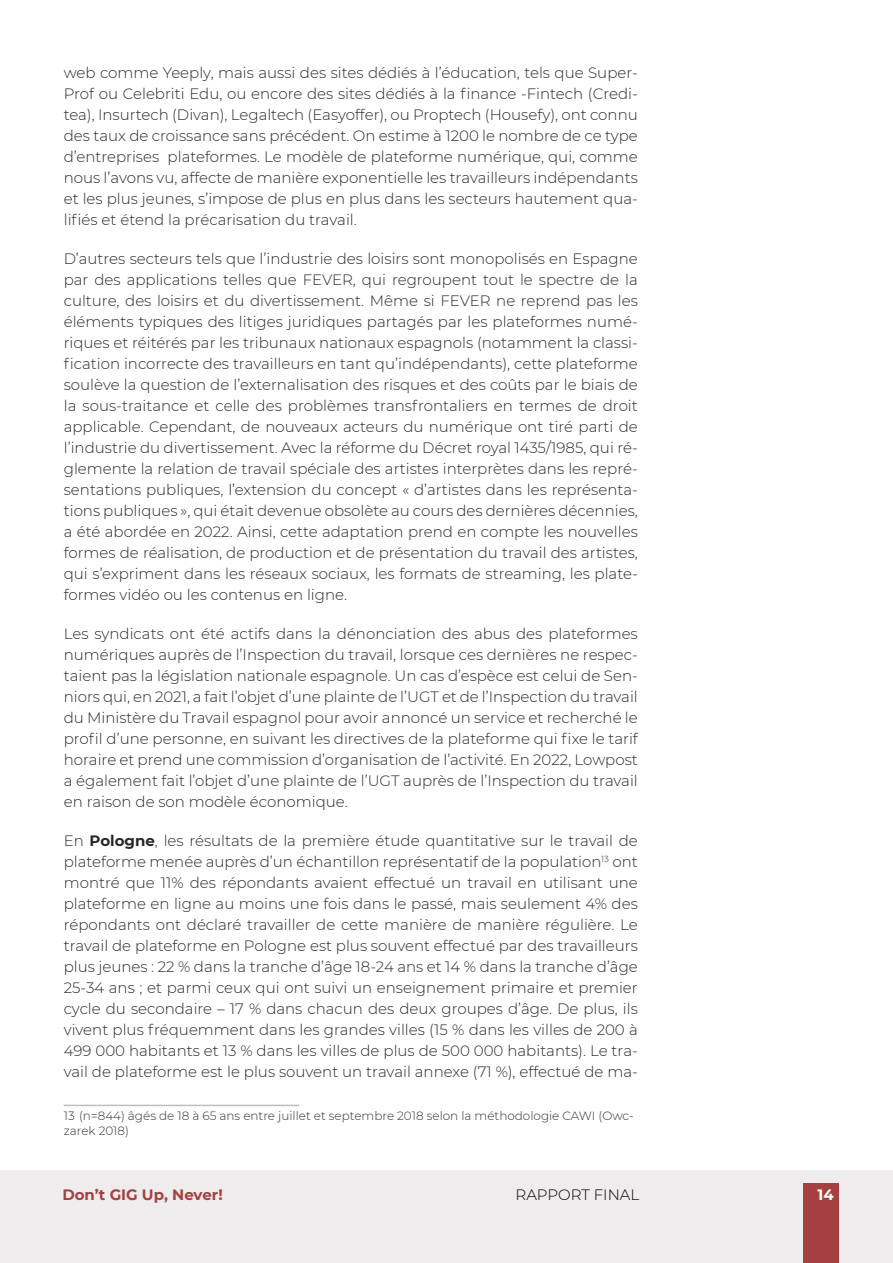
<style>
.page{position:relative;width:893px;height:1263px;background:#fff}
.page>*{position:absolute;margin:0;border:0;box-sizing:border-box;transform-origin:0 0}
.t1{font:300 15px/21px "Montserrat";color:#282827;text-align:justify}
.t2{font:700 15px "Montserrat";color:#a64040}
.t3{font:300 15px "Montserrat";color:#000}
.t4{font:700 15px "Montserrat";color:#fff}
.t5{font:300 12px/15px "Montserrat";color:#313131}
.s1{font-weight:700}
.s2{color:#282827}
</style>
<div class="page">
<div style="left:0;top:1170px;width:893px;height:93px;background:#eeecec"></div>
<div style="left:804px;top:1183px;width:35px;height:80px;background:#a64040"></div>
<hr style="left:64px;top:1105px;width:235px;height:1px;background:#c2bdba">
<p class="t1" style="left:64px;top:62px;width:576px">web comme Yeeply, mais aussi des sites dédiés à l’éducation, tels que Super-Prof ou Celebriti Edu, ou encore des sites dédiés à la finance -Fintech (Credi&shy;tea), Insurtech (Divan), Legaltech (Easyoffer), ou Proptech (Housefy), ont connu des taux de croissance sans précédent. On estime à 1200 le nombre de ce type d’entreprises plateformes. Le modèle de plateforme numérique, qui, comme nous l’avons vu, affecte de manière exponentielle les travailleurs indépendants et les plus jeunes, s’impose de plus en plus dans les secteurs hautement qua&shy;lifiés et étend la précarisation du travail.</p>
<p class="t1" style="left:64px;top:248px;width:576px">D’autres secteurs tels que l’industrie des loisirs sont monopolisés en Espagne par des applications telles que FEVER, qui regroupent tout le spectre de la culture, des loisirs et du divertissement. Même si FEVER ne reprend pas les éléments typiques des litiges juridiques partagés par les plateformes numé&shy;riques et réitérés par les tribunaux nationaux espagnols (notamment la classi&shy;fication incorrecte des travailleurs en tant qu’indépendants), cette plateforme soulève la question de l’externalisation des risques et des coûts par le biais de la sous-traitance et celle des problèmes transfrontaliers en termes de droit applicable. Cependant, de nouveaux acteurs du numérique ont tiré parti de l’industrie du divertissement. Avec la réforme du Décret royal 1435/1985, qui ré&shy;glemente la relation de travail spéciale des artistes interprètes dans les repré&shy;sentations publiques, l’extension du concept « d’artistes dans les représenta&shy;tions publiques », qui était devenue obsolète au cours des dernières décennies, a été abordée en 2022. Ainsi, cette adaptation prend en compte les nouvelles formes de réalisation, de production et de présentation du travail des artistes, qui s’expriment dans les réseaux sociaux, les formats de streaming, les plate&shy;formes vidéo ou les contenus en ligne.</p>
<p class="t1" style="left:64px;top:623px;width:576px">Les syndicats ont été actifs dans la dénonciation des abus des plateformes numériques auprès de l’Inspection du travail, lorsque ces dernières ne respec&shy;taient pas la législation nationale espagnole. Un cas d’espèce est celui de Sen&shy;niors qui, en 2021, a fait l’objet d’une plainte de l’UGT et de l’Inspection du travail du Ministère du Travail espagnol pour avoir annoncé un service et recherché le profil d’une personne, en suivant les directives de la plateforme qui fixe le tarif horaire et prend une commission d’organisation de l’activité. En 2022, Lowpost a également fait l’objet d’une plainte de l’UGT auprès de l’Inspection du travail en raison de son modèle économique.</p>
<p class="t1" style="left:64px;top:830px;width:576px">En <span class="s1">Pologne</span>, les résultats de la première étude quantitative sur le travail de plateforme menée auprès d’un échantillon représentatif de la population<sup>13</sup> ont montré que 11% des répondants avaient effectué un travail en utilisant une plateforme en ligne au moins une fois dans le passé, mais seulement 4% des répondants ont déclaré travailler de cette manière de manière régulière. Le travail de plateforme en Pologne est plus souvent effectué par des travailleurs plus jeunes : 22 % dans la tranche d’âge 18-24 ans et 14 % dans la tranche d’âge 25-34 ans ; et parmi ceux qui ont suivi un enseignement primaire et premier cycle du secondaire – 17 % dans chacun des deux groupes d’âge. De plus, ils vivent plus fréquemment dans les grandes villes (15 % dans les villes de 200 à 499 000 habitants et 13 % dans les villes de plus de 500 000 habitants). Le tra&shy;vail de plateforme est le plus souvent un travail annexe (71 %), effectué de ma-</p>
<p class="t5" style="left:64px;top:1108px;width:571px"><span class="s2">13</span> (n=844) âgés de 18 à 65 ans entre juillet et septembre 2018 selon la méthodologie CAWI (Owc&shy;zarek 2018)</p>
<p class="t2" style="left:62px;top:1184px;width:162px">Don’t GIG Up, Never!</p>
<p class="t3" style="left:516px;top:1185px;width:125px">RAPPORT FINAL</p>
<p class="t4" style="left:817px;top:1183px;width:18px">14</p>
</div>
